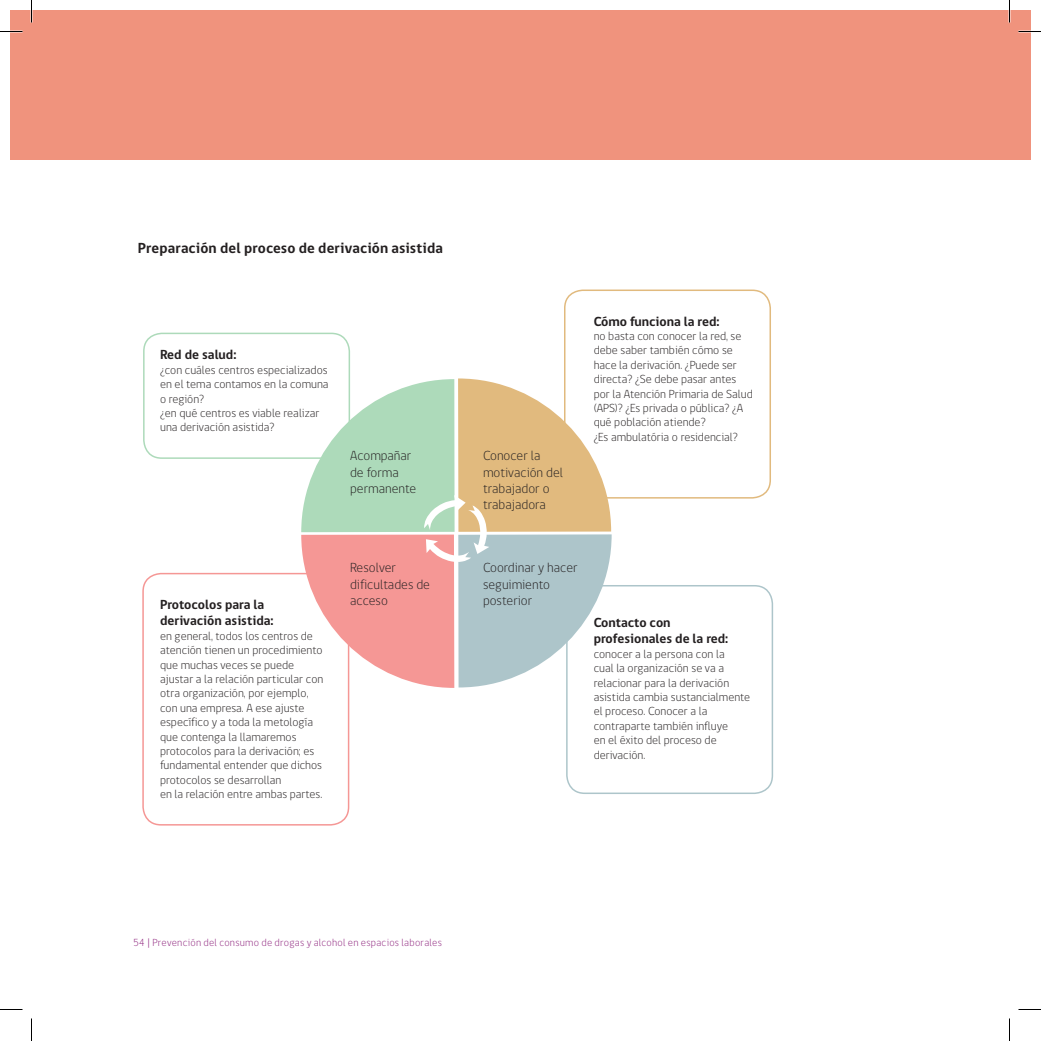
<style>
.page{position:relative;width:1041px;height:1041px;background:#fff}
.page>*{position:absolute;margin:0;border:0;box-sizing:border-box;transform-origin:0 0}
.t1{font:700 15px "gob CL";letter-spacing:.01em;color:#231f20}
.t2{font:300 13.5px/16.2px "gob CL";color:#231f20}
.t3{font:700 13.5px/16.2px "gob CL";color:#231f20}
.t4{font:300 12px/14.4px "gob CL";color:#231f20}
.t5{font:300 10.5px "gob CL";letter-spacing:.025em;color:#8f267f}
</style>
<div class="page">
<div style="left:1009px;top:10px;width:22px;height:149px;background:#f0937d"></div>
<div style="left:10px;top:10px;width:999px;height:149px;background:#f0937d"></div>
<div style="left:564px;top:290px;width:207px;height:209px;border:2px solid #e1ba7e;border-radius:18px"></div>
<div style="left:566px;top:585px;width:207px;height:209px;border:2px solid #adc5ca;border-radius:18px"></div>
<div style="left:143px;top:333px;width:207px;height:126px;border:2px solid #addaba;border-radius:18px"></div>
<div style="left:142px;top:573px;width:207px;height:253px;border:2px solid #f59795;border-radius:18px"></div>
<svg style="left:301px;top:378px;width:311px;height:310px"></svg>
<svg style="left:0;top:31px;width:22px;height:1px"></svg>
<svg style="left:1018px;top:31px;width:23px;height:1px"></svg>
<svg style="left:0;top:1009px;width:22px;height:1px"></svg>
<svg style="left:1018px;top:1009px;width:23px;height:1px"></svg>
<svg style="left:31px;top:0;width:1px;height:23px"></svg>
<svg style="left:31px;top:1018px;width:1px;height:23px"></svg>
<svg style="left:1009px;top:0;width:1px;height:23px"></svg>
<svg style="left:1009px;top:1018px;width:1px;height:23px"></svg>
<p class="t1" style="left:138px;top:238px;width:307px">Preparación del proceso de derivación asistida</p>
<p class="t3" style="left:160px;top:347px;width:78px">Red de salud:</p>
<p class="t4" style="left:160px;top:363px;width:170px">¿con cuáles centros especializados en el tema contamos en la comuna o región?<br>¿en qué centros es viable realizar una derivación asistida?</p>
<p class="t2" style="left:350px;top:448px;width:68px">Acompañar de forma permanente</p>
<p class="t3" style="left:160px;top:597px;width:115px">Protocolos para la derivación asistida:</p>
<p class="t4" style="left:160px;top:629px;width:165px">en general, todos los centros de atención tienen un procedimiento que muchas veces se puede ajustar a la relación particular con otra organización, por ejemplo, con una empresa. A ese ajuste específico y a toda la metología que contenga la llamaremos protocolos para la derivación; es fundamental entender que dichos protocolos se desarrollan<br>en la relación entre ambas partes.</p>
<p class="t2" style="left:350px;top:560px;width:81px">Resolver dificultades de acceso</p>
<p class="t2" style="left:483px;top:448px;width:82px">Conocer la motivación del trabajador o trabajadora</p>
<p class="t3" style="left:594px;top:313px;width:127px">Cómo funciona la red:</p>
<p class="t4" style="left:594px;top:329px;width:161px">no basta con conocer la red, se debe saber también cómo se hace la derivación. ¿Puede ser directa? ¿Se debe pasar antes por la Atención Primaria de Salud (APS)? ¿Es privada o pública? ¿A qué población atiende?<br>¿Es ambulatória o residencial?</p>
<p class="t2" style="left:483px;top:560px;width:96px">Coordinar y hacer seguimiento posterior</p>
<p class="t3" style="left:594px;top:615px;width:136px">Contacto con profesionales de la red:</p>
<p class="t4" style="left:594px;top:647px;width:158px">conocer a la persona con la<br>cual la organización se va a relacionar para la derivación asistida cambia sustancialmente el proceso. Conocer a la contraparte también influye<br>en el éxito del proceso de derivación.</p>
<p class="t5" style="left:134px;top:935px;width:310px">54 | Prevención del consumo de drogas y alcohol en espacios laborales</p>
</div>
